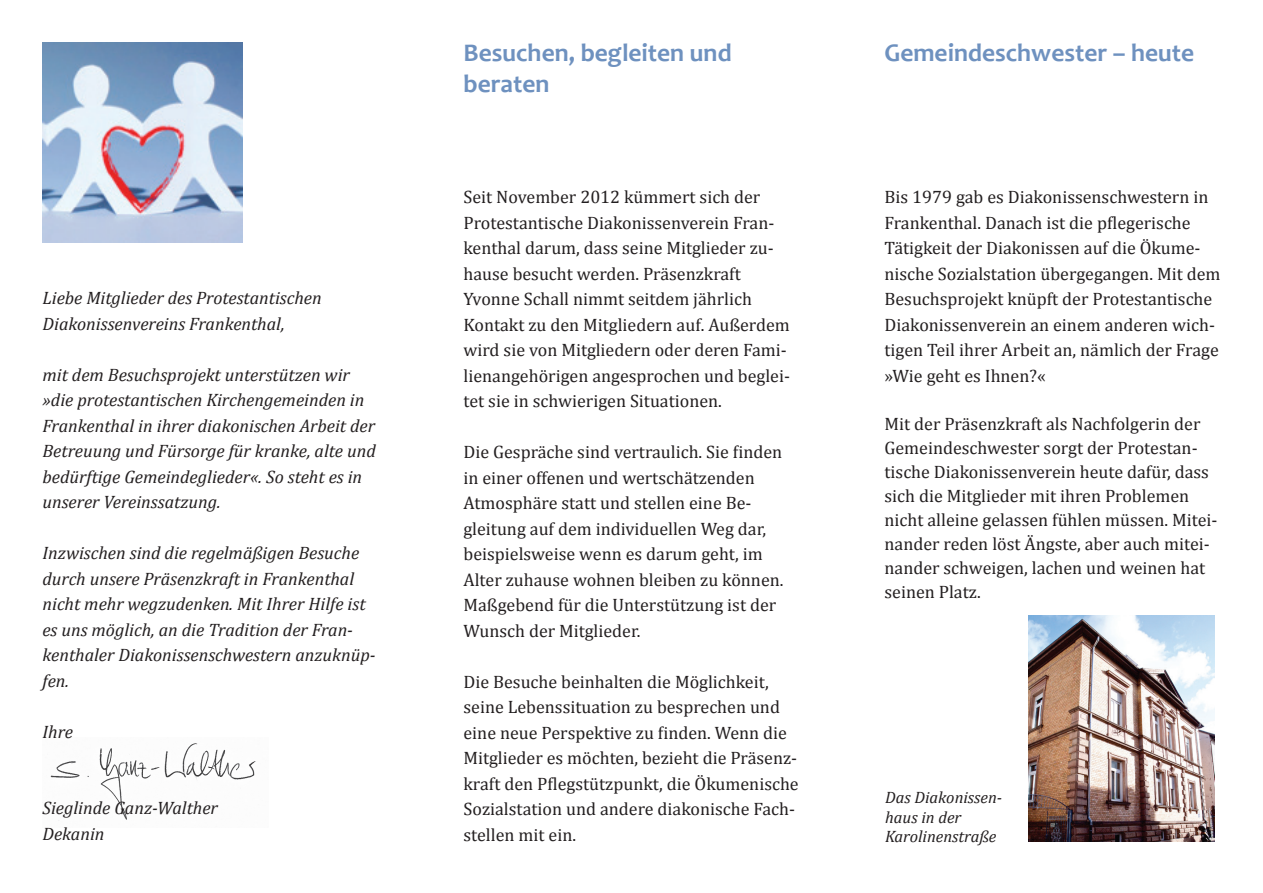
<style>
.page{position:relative;width:1263px;height:893px;background:#fff}
.page>*{position:absolute;margin:0;border:0;box-sizing:border-box;transform-origin:0 0}
.t1{font:700 25.5px/30.6px "Candara";color:#6e91bf}
.t2{font:18px/25.5px "Cambria";color:#231f20}
.t3{font:italic 18px/25.5px "Cambria";color:#231f20}
.t4{font:italic 16.5px/19.8px "Cambria";color:#231f20}
</style>
<div class="page">
<img style="left:50px;top:743px;width:206px;height:78px">
<img style="left:43px;top:43px;width:199px;height:199px">
<img style="left:1028px;top:616px;width:186px;height:226px">
<p class="t3" style="left:43px;top:285px;width:281px">Liebe Mitglieder des Protestantischen<br>Diakonissenvereins Frankenthal,</p>
<p class="t3" style="left:43px;top:361px;width:335px">mit dem Besuchsprojekt unterstützen wir »die protestantischen Kirchengemeinden in Frankenthal in ihrer diakonischen Arbeit der Betreuung und Fürsorge für kranke, alte und bedürftige Gemeindeglieder«. So steht es in unserer Vereinssatzung.</p>
<p class="t3" style="left:43px;top:540px;width:335px">Inzwischen sind die regelmäßigen Besuche durch unsere Präsenzkraft in Frankenthal nicht mehr wegzudenken. Mit Ihrer Hilfe ist es uns möglich, an die Tradition der Fran&shy;kenthaler Diakonissenschwestern anzuknüp&shy;fen.</p>
<p class="t3" style="left:43px;top:718px;width:32px">Ihre</p>
<p class="t3" style="left:43px;top:795px;width:177px">Sieglinde Ganz-Walther<br>Dekanin</p>
<h1 class="t1" style="left:463px;top:37px;width:270px">Besuchen, begleiten und beraten</h1>
<p class="t2" style="left:463px;top:184px;width:328px">Seit November 2012 kümmert sich der Protestantische Diakonissenverein Fran&shy;kenthal darum, dass seine Mitglieder zu&shy;hause besucht werden. Präsenzkraft Yvonne Schall nimmt seitdem jährlich Kontakt zu den Mitgliedern auf. Außerdem wird sie von Mitgliedern oder deren Fami&shy;lienangehörigen angesprochen und beglei&shy;tet sie in schwierigen Situationen.</p>
<p class="t2" style="left:463px;top:439px;width:321px">Die Gespräche sind vertraulich. Sie finden in einer offenen und wertschätzenden Atmosphäre statt und stellen eine Be&shy;gleitung auf dem individuellen Weg dar, beispielsweise wenn es darum geht, im Alter zuhause wohnen bleiben zu können.<br>Maßgebend für die Unterstützung ist der Wunsch der Mitglieder.</p>
<p class="t2" style="left:463px;top:669px;width:337px">Die Besuche beinhalten die Möglichkeit, seine Lebenssituation zu besprechen und eine neue Perspektive zu finden. Wenn die Mitglieder es möchten, bezieht die Präsenz&shy;kraft den Pflegstützpunkt, die Ökumenische Sozialstation und andere diakonische Fach&shy;stellen mit ein.</p>
<h1 class="t1" style="left:884px;top:37px;width:311px">Gemeindeschwester – heute</h1>
<p class="t2" style="left:884px;top:184px;width:337px">Bis 1979 gab es Diakonissenschwestern in Frankenthal. Danach ist die pflegerische Tätigkeit der Diakonissen auf die Ökume&shy;nische Sozialstation übergegangen. Mit dem Besuchsprojekt knüpft der Protestantische Diakonissenverein an einem anderen wich&shy;tigen Teil ihrer Arbeit an, nämlich der Frage »Wie geht es Ihnen?«</p>
<p class="t2" style="left:884px;top:412px;width:334px;line-height:24px">Mit der Präsenzkraft als Nachfolgerin der Gemeindeschwester sorgt der Protestan&shy;tische Diakonissenverein heute dafür, dass sich die Mitglieder mit ihren Problemen nicht alleine gelassen fühlen müssen. Mitei&shy;nander reden löst Ängste, aber auch mitei&shy;nander schweigen, lachen und weinen hat seinen Platz.</p>
<p class="t4" style="left:885px;top:786px;width:118px">Das Diakonissen&shy;haus in der<br>Karolinenstraße</p>
</div>
